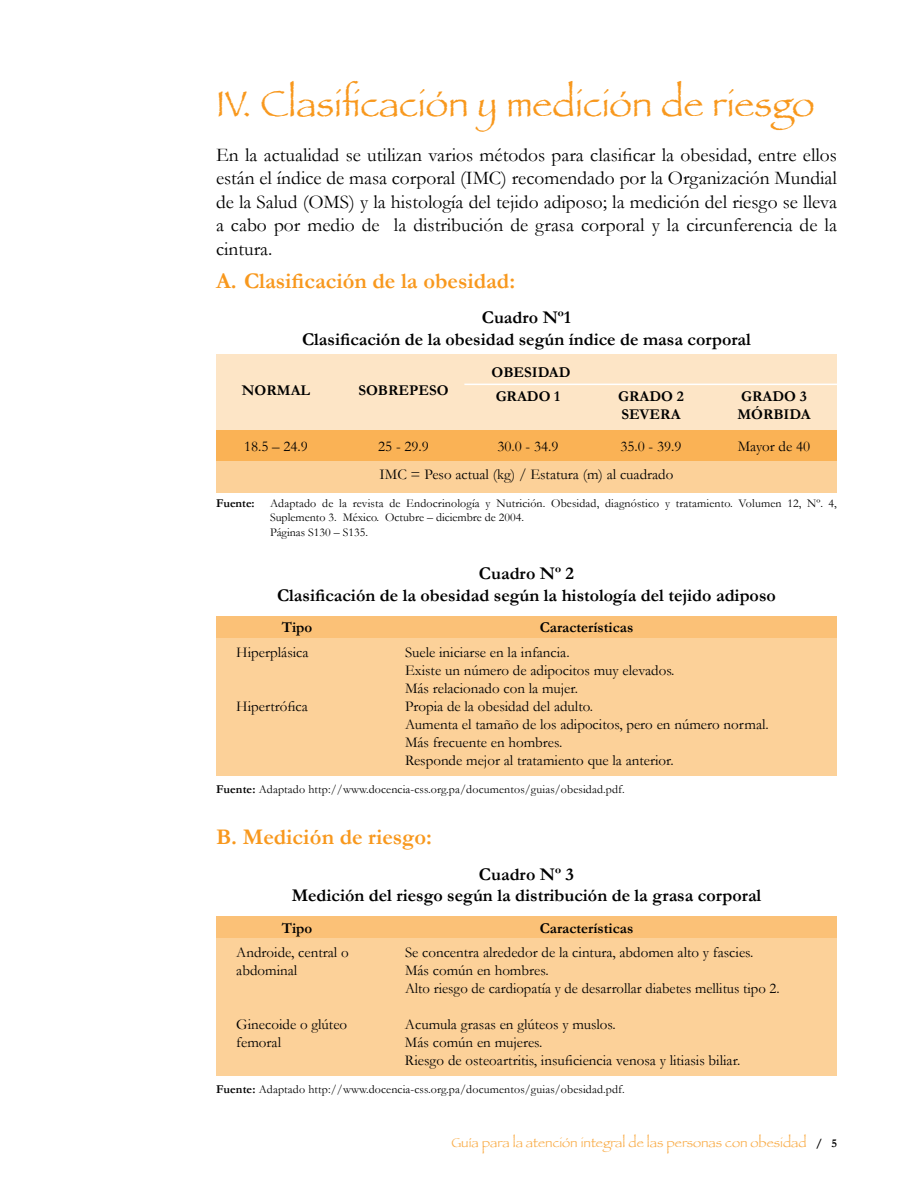
<style>
.page{position:relative;width:918px;height:1188px;background:#fff}
.page>*{position:absolute;margin:0;border:0;box-sizing:border-box;transform-origin:0 0}
.t1{font:37.5px "Papyrus";color:#f8981d}
.t2{font:700 22.5px "Garamond";color:#f8981d}
.t3{font:19.5px/23.4px "Garamond";color:#000;text-align:justify}
.t4{font:700 18px/21.6px "Garamond";color:#000;text-align:center}
.t5{font:15px/18px "Garamond";color:#000}
.t6{font:700 15px/24.8px "Garamond";color:#000}
.t7{font:13.5px "Papyrus";color:#f9ad4a}
.t8{font:12px/14.4px "Garamond";letter-spacing:.01em;color:#000}
.t9{font:700 12px "Garamond";color:#000}
.s1{font-weight:700}
.s2{font-family:"Garamond";font-weight:700;font-size:12px;color:#000}
</style>
<div class="page">
<div style="left:216px;top:916px;width:621px;height:22px;background:#fbc177"></div>
<div style="left:216px;top:938px;width:621px;height:137px;background:#fcd199"></div>
<div style="left:216px;top:616px;width:621px;height:22px;background:#fbc177"></div>
<div style="left:216px;top:638px;width:621px;height:137px;background:#fcd199"></div>
<div style="left:216px;top:430px;width:621px;height:31px;background:#fab255"></div>
<div style="left:216px;top:461px;width:621px;height:32px;background:#fcd199"></div>
<div style="left:216px;top:354px;width:621px;height:76px;background:#fde5c6"></div>
<hr style="left:464px;top:384px;width:373px;height:1px;background:#fff">
<h1 class="t1" style="left:216px;top:81px;width:600px">IV. Clasificación y medición de riesgo</h1>
<p class="t3" style="left:216px;top:143px;width:622px">En la actualidad se utilizan varios métodos para clasificar la obesidad, entre ellos están el índice de masa corporal (IMC) recomendado por la Organización Mundial de la Salud (OMS) y la histología del tejido adiposo; la medición del riesgo se lleva a cabo por medio de la distribución de grasa corporal y la circunferencia de la cintura.</p>
<h2 class="t2" style="left:216px;top:268px;width:301px">A. Clasificación de la obesidad:</h2>
<p class="t4" style="left:302px;top:307px;width:450px">Cuadro Nº1<br>Clasificación de la obesidad según índice de masa corporal</p>
<p class="t6" style="left:242px;top:377px;width:70px">NORMAL</p>
<p class="t6" style="left:358px;top:377px;width:92px">SOBREPESO</p>
<p class="t6" style="left:491px;top:359px;width:80px">OBESIDAD<br>GRADO 1</p>
<p class="t6" style="left:618px;top:384px;width:67px">GRADO 2</p>
<p class="t6" style="left:741px;top:384px;width:67px">GRADO 3</p>
<p class="t6" style="left:621px;top:402px;width:61px">SEVERA</p>
<p class="t6" style="left:737px;top:402px;width:75px">MÓRBIDA</p>
<p class="t5" style="left:244px;top:437px;width:65px">18.5 – 24.9</p>
<p class="t5" style="left:378px;top:437px;width:52px">25 - 29.9</p>
<p class="t5" style="left:498px;top:437px;width:62px">30.0 - 34.9</p>
<p class="t5" style="left:621px;top:437px;width:62px">35.0 - 39.9</p>
<p class="t5" style="left:738px;top:437px;width:74px">Mayor de 40</p>
<p class="t5" style="left:380px;top:465px;width:295px">IMC = Peso actual (kg) / Estatura (m) al cuadrado</p>
<p class="t9" style="left:216px;top:496px;width:40px">Fuente:</p>
<p class="t8" style="left:270px;top:496px;width:568px">Adaptado de la revista de Endocrinología y Nutrición. Obesidad, diagnóstico y tratamiento. Volumen 12, Nº. 4,<br>Suplemento 3. México. Octubre – diciembre de 2004.<br>Páginas S130 – S135.</p>
<p class="t4" style="left:277px;top:562px;width:500px">Cuadro Nº 2<br>Clasificación de la obesidad según la histología del tejido adiposo</p>
<p class="t6" style="left:282px;top:615px;width:32px">Tipo</p>
<p class="t6" style="left:540px;top:615px;width:95px">Características</p>
<p class="t5" style="left:236px;top:643px;width:74px">Hiperplásica</p>
<p class="t5" style="left:405px;top:643px;width:271px">Suele iniciarse en la infancia.<br>Existe un número de adipocitos muy elevados.<br>Más relacionado con la mujer.</p>
<p class="t5" style="left:236px;top:697px;width:73px">Hipertrófica</p>
<p class="t5" style="left:405px;top:697px;width:365px">Propia de la obesidad del adulto.<br>Aumenta el tamaño de los adipocitos, pero en número normal.<br>Más frecuente en hombres.<br>Responde mejor al tratamiento que la anterior.</p>
<p class="t8" style="left:216px;top:782px;width:410px"><span class="s1">Fuente:</span> Adaptado http://www.docencia-css.org.pa/documentos/guias/obesidad.pdf.</p>
<h2 class="t2" style="left:216px;top:824px;width:218px">B. Medición de riesgo:</h2>
<p class="t4" style="left:292px;top:863px;width:471px">Cuadro Nº 3<br>Medición del riesgo según la distribución de la grasa corporal</p>
<p class="t6" style="left:282px;top:915px;width:32px">Tipo</p>
<p class="t6" style="left:540px;top:915px;width:95px">Características</p>
<p class="t5" style="left:236px;top:944px;width:114px">Androide, central o</p>
<p class="t5" style="left:405px;top:944px;width:350px">Se concentra alrededor de la cintura, abdomen alto y fascies.</p>
<p class="t5" style="left:236px;top:962px;width:63px">abdominal</p>
<p class="t5" style="left:405px;top:962px;width:376px">Más común en hombres.<br>Alto riesgo de cardiopatía y de desarrollar diabetes mellitus tipo 2.</p>
<p class="t5" style="left:236px;top:1016px;width:112px">Ginecoide o glúteo</p>
<p class="t5" style="left:405px;top:1016px;width:212px">Acumula grasas en glúteos y muslos.</p>
<p class="t5" style="left:236px;top:1034px;width:46px">femoral</p>
<p class="t5" style="left:405px;top:1034px;width:337px">Más común en mujeres.<br>Riesgo de osteoartritis, insuficiencia venosa y litiasis biliar.</p>
<p class="t8" style="left:216px;top:1082px;width:410px"><span class="s1">Fuente:</span> Adaptado http://www.docencia-css.org.pa/documentos/guias/obesidad.pdf.</p>
<p class="t7" style="left:451px;top:1134px;width:387px">Guía para la atención integral de las personas con obesidad <span class="s2">/ 5</span></p>
</div>
